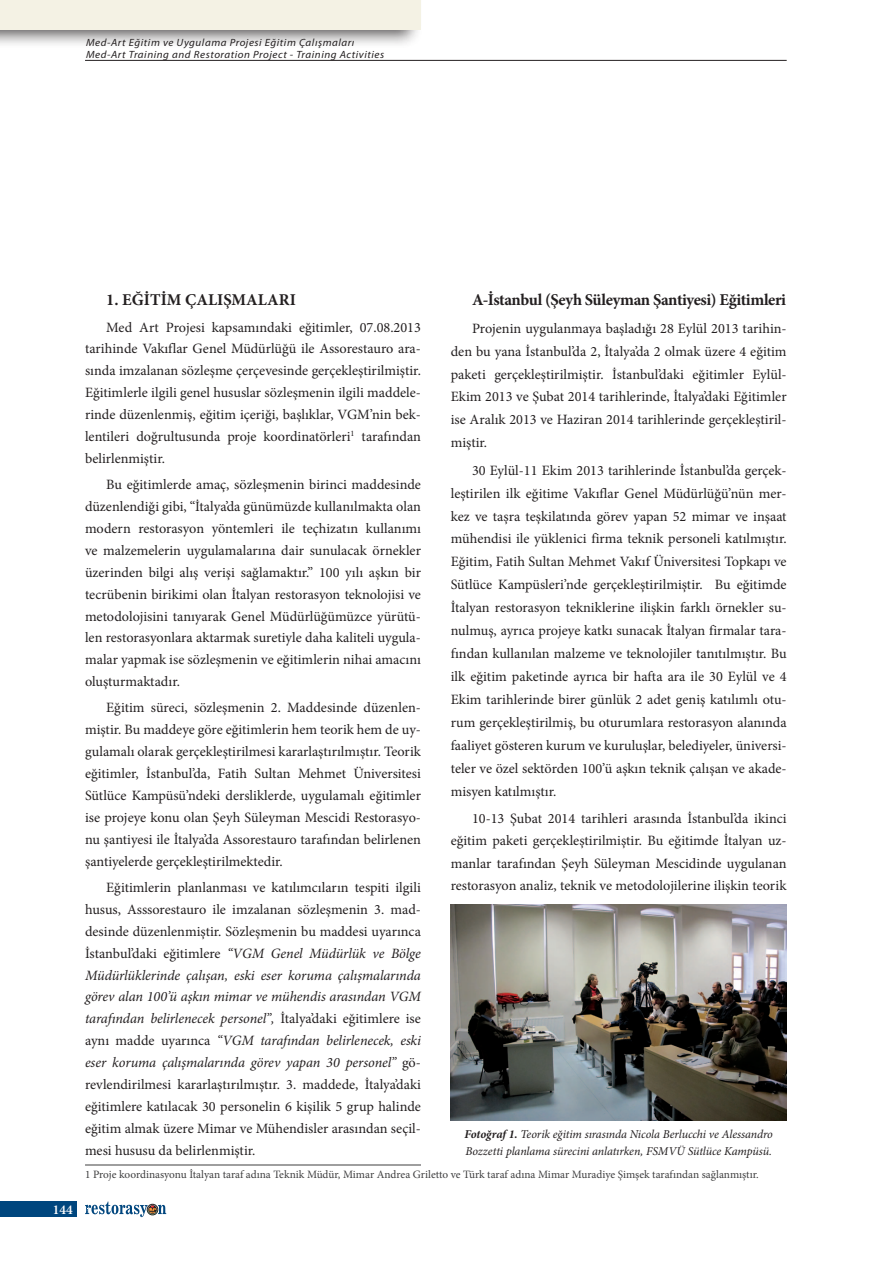
<style>
.page{position:relative;width:893px;height:1263px;background:#fff}
.page>*{position:absolute;margin:0;border:0;box-sizing:border-box;transform-origin:0 0}
.BAŞLIK_1{font:700 16.5px "Minion Pro";letter-spacing:-.02em;color:#231f20}
.BAŞLIK_1-2{font:700 16.5px "Minion Pro";color:#231f20}
.METİN_TEMEL{font:14.25px/21.9px "Minion Pro";color:#231f20;text-align:justify}
.t1{font:600 13.5px "Minion Pro";color:#fff}
.ResimAlti{font:italic 12px/16.5px "Minion Pro";letter-spacing:-.01em;color:#231f20}
.DİPNOT_İLK_SATIR{font:11.25px "Minion Pro";letter-spacing:-.005em;color:#3e3e3f}
.t2{font:italic 10.5px/12px "Myriad Pro";letter-spacing:.05em;color:#231f20;scale:1.05 1}
.s1{font-style:italic}
.s2{font-weight:700}
</style>
<div class="page">
<div style="left:0;top:1202px;width:77px;height:15px;background:#00467e"></div>
<svg style="left:85px;top:1201px;width:81px;height:16px"></svg>
<hr style="left:85px;top:60px;width:702px;height:1px;background:#231f20">
<div style="left:0;top:0;width:423px;height:48px;background:#231f20;opacity:.75"></div>
<div style="left:0;top:0;width:421px;height:30px;background:#f4f2e4"></div>
<hr style="left:85px;top:1165px;width:336px;height:1px;background:#3e3e3f">
<img style="left:451px;top:904px;width:336px;height:216px">
<p class="t2" style="left:86px;top:36px;width:285px">Med-Art Eğitim ve Uygulama Projesi Eğitim Çalışmaları<br>Med-Art Training and Restoration Project - Training Activities</p>
<p class="t1" style="left:53px;top:1200px;width:21px">144</p>
<p class="BAŞLIK_1-2" style="left:106px;top:288px;width:191px">1. EĞİTİM ÇALIŞMALARI</p>
<p class="METİN_TEMEL" style="left:85px;top:316px;width:337px;text-indent:21px">Med Art Projesi kapsamındaki eğitimler, 07.08.2013 tarihinde Vakıflar Genel Müdürlüğü ile Assorestauro ara&shy;sında imzalanan sözleşme çerçevesinde gerçekleştirilmiştir.<br>Eğitimlerle ilgili genel hususlar sözleşmenin ilgili maddele&shy;rinde düzenlenmiş, eğitim içeriği, başlıklar, VGM’nin bek&shy;lentileri doğrultusunda proje koordinatörleri<sup>1</sup> tarafından belirlenmiştir.</p>
<p class="METİN_TEMEL" style="left:85px;top:474px;width:337px;text-indent:21px">Bu eğitimlerde amaç, sözleşmenin birinci maddesinde düzenlendiği gibi, “İtalya’da günümüzde kullanılmakta olan modern restorasyon yöntemleri ile teçhizatın kullanımı ve malzemelerin uygulamalarına dair sunulacak örnekler üzerinden bilgi alış verişi sağlamaktır.” 100 yılı aşkın bir tecrübenin birikimi olan İtalyan restorasyon teknolojisi ve metodolojisini tanıyarak Genel Müdürlüğümüzce yürütü&shy;len restorasyonlara aktarmak suretiyle daha kaliteli uygula&shy;malar yapmak ise sözleşmenin ve eğitimlerin nihai amacını oluşturmaktadır.</p>
<p class="METİN_TEMEL" style="left:85px;top:697px;width:337px;text-indent:21px">Eğitim süreci, sözleşmenin 2. Maddesinde düzenlen&shy;miştir. Bu maddeye göre eğitimlerin hem teorik hem de uy&shy;gulamalı olarak gerçekleştirilmesi kararlaştırılmıştır. Teorik eğitimler, İstanbul’da, Fatih Sultan Mehmet Üniversitesi Sütlüce Kampüsü’ndeki dersliklerde, uygulamalı eğitimler ise projeye konu olan Şeyh Süleyman Mescidi Restorasyo&shy;nu şantiyesi ile İtalya’da Assorestauro tarafından belirlenen şantiyelerde gerçekleştirilmektedir.</p>
<p class="METİN_TEMEL" style="left:85px;top:876px;width:337px;text-indent:21px">Eğitimlerin planlanması ve katılımcıların tespiti ilgili husus, Asssorestauro ile imzalanan sözleşmenin 3. mad&shy;desinde düzenlenmiştir. Sözleşmenin bu maddesi uyarınca İstanbul’daki eğitimlere <span class="s1">“VGM Genel Müdürlük ve Bölge Müdürlüklerinde çalışan, eski eser koruma çalışmalarında görev alan 100’ü aşkın mimar ve mühendis arasından VGM tarafından belirlenecek personel”,</span> İtalya’daki eğitimlere ise aynı madde uyarınca <span class="s1">“VGM tarafından belirlenecek, eski eser koruma çalışmalarında görev yapan 30 personel”</span> gö&shy;revlendirilmesi kararlaştırılmıştır. 3. maddede, İtalya’daki eğitimlere katılacak 30 personelin 6 kişilik 5 grup halinde eğitim almak üzere Mimar ve Mühendisler arasından seçil&shy;mesi hususu da belirlenmiştir.</p>
<p class="BAŞLIK_1" style="left:472px;top:288px;width:316px">A-İstanbul (Şeyh Süleyman Şantiyesi) Eğitimleri</p>
<p class="METİN_TEMEL" style="left:451px;top:317px;width:337px;line-height:23px;text-indent:21px">Projenin uygulanmaya başladığı 28 Eylül 2013 tarihin&shy;den bu yana İstanbul’da 2, İtalya’da 2 olmak üzere 4 eğitim paketi gerçekleştirilmiştir. İstanbul’daki eğitimler Eylül-Ekim 2013 ve Şubat 2014 tarihlerinde, İtalya’daki Eğitimler ise Aralık 2013 ve Haziran 2014 tarihlerinde gerçekleştiril&shy;miştir.</p>
<p class="METİN_TEMEL" style="left:451px;top:459px;width:337px;line-height:23px;text-indent:21px">30 Eylül-11 Ekim 2013 tarihlerinde İstanbul’da gerçek&shy;leştirilen ilk eğitime Vakıflar Genel Müdürlüğü’nün mer&shy;kez ve taşra teşkilatında görev yapan 52 mimar ve inşaat mühendisi ile yüklenici firma teknik personeli katılmıştır.<br>Eğitim, Fatih Sultan Mehmet Vakıf Üniversitesi Topkapı ve Sütlüce Kampüsleri’nde gerçekleştirilmiştir. Bu eğitimde İtalyan restorasyon tekniklerine ilişkin farklı örnekler su&shy;nulmuş, ayrıca projeye katkı sunacak İtalyan firmalar tara&shy;fından kullanılan malzeme ve teknolojiler tanıtılmıştır. Bu ilk eğitim paketinde ayrıca bir hafta ara ile 30 Eylül ve 4<br>Ekim tarihlerinde birer günlük 2 adet geniş katılımlı otu&shy;rum gerçekleştirilmiş, bu oturumlara restorasyon alanında faaliyet gösteren kurum ve kuruluşlar, belediyeler, üniversi&shy;teler ve özel sektörden 100’ü aşkın teknik çalışan ve akade&shy;misyen katılmıştır.</p>
<p class="METİN_TEMEL" style="left:451px;top:807px;width:337px;line-height:22.5px;text-indent:21px">10-13 Şubat 2014 tarihleri arasında İstanbul’da ikinci eğitim paketi gerçekleştirilmiştir. Bu eğitimde İtalyan uz&shy;manlar tarafından Şeyh Süleyman Mescidinde uygulanan restorasyon analiz, teknik ve metodolojilerine ilişkin teorik</p>
<p class="ResimAlti" style="left:464px;top:1126px;width:310px"><span class="s2">Fotoğraf 1.</span> Teorik eğitim sırasında Nicola Berlucchi ve Alessandro<br>Bozzetti planlama sürecini anlatırken, FSMVÜ Sütlüce Kampüsü.</p>
<p class="DİPNOT_İLK_SATIR" style="left:85px;top:1167px;width:675px">1 Proje koordinasyonu İtalyan taraf adına Teknik Müdür, Mimar Andrea Griletto ve Türk taraf adına Mimar Muradiye Şimşek tarafından sağlanmıştır.</p>
</div>
